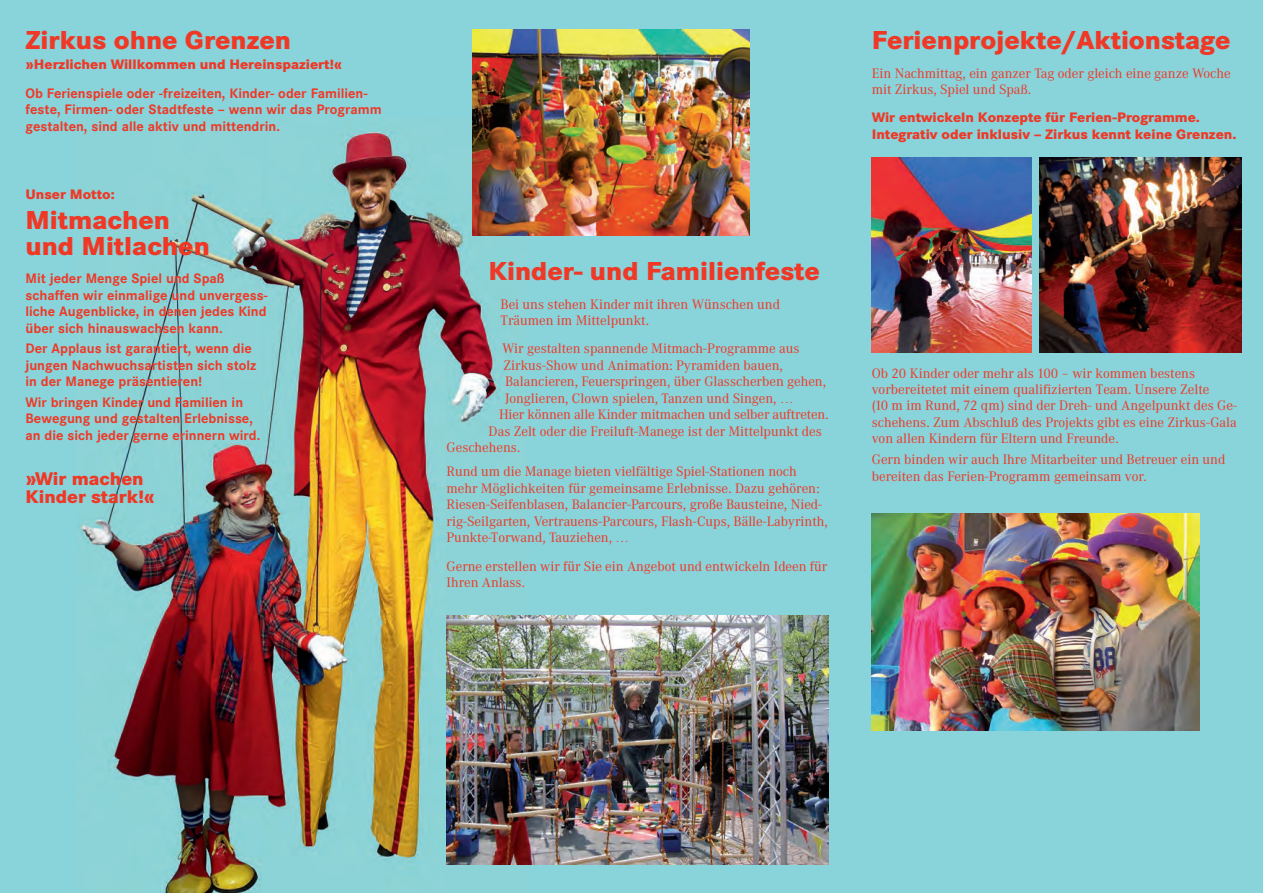
<style>
.page{position:relative;width:1263px;height:893px;background:#89d3da}
.page>*{position:absolute;margin:0;border:0;box-sizing:border-box;transform-origin:0 0}
.ZÜ{font:800 25.5px/25.5px "Corporate SBQ";color:#ef3826}
.hervor{font:800 18px/18px "Corporate SBQ";color:#ef3826}
.fließ{font:13.5px/16.5px "Corporate ABQ";color:#ef3826}
.fett{font:700 13.5px/16.5px "Corporate SBQ";color:#ef3826}
.hervor-2{font:800 13.5px "Corporate SBQ";color:#ef3826}
</style>
<div class="page">
<img style="left:77px;top:129px;width:427px;height:764px">
<img style="left:446px;top:615px;width:382px;height:250px">
<img style="left:1040px;top:157px;width:202px;height:196px">
<img style="left:472px;top:30px;width:277px;height:206px">
<img style="left:872px;top:157px;width:159px;height:196px">
<img style="left:872px;top:514px;width:328px;height:217px">
<p class="ZÜ" style="left:26px;top:28px;width:267px">Zirkus ohne Grenzen</p>
<p class="hervor-2" style="left:26px;top:56px;width:318px">»Herzlichen Willkommen und Hereinspaziert!«</p>
<p class="fett" style="left:26px;top:85px;width:358px">Ob Ferienspiele oder -freizeiten, Kinder- oder Familien&shy;feste, Firmen- oder Stadtfeste – wenn wir das Programm gestalten, sind alle aktiv und mittendrin.</p>
<p class="hervor-2" style="left:26px;top:186px;width:91px">Unser Motto:</p>
<p class="ZÜ" style="left:26px;top:208px;width:186px">Mitmachen und Mitlachen</p>
<p class="fett" style="left:26px;top:270px;width:244px">Mit jeder Menge Spiel und Spaß schaffen wir einmalige und unvergess&shy;liche Augenblicke, in denen jedes Kind über sich hinauswachsen kann.</p>
<p class="fett" style="left:26px;top:340px;width:232px">Der Applaus ist garantiert, wenn die jungen Nachwuchsartisten sich stolz in der Manege präsentieren!</p>
<p class="fett" style="left:26px;top:394px;width:236px">Wir bringen Kinder und Familien in<br>Bewegung und gestalten Erlebnisse, an die sich jeder gerne erinnern wird.</p>
<p class="hervor" style="left:26px;top:469px;width:131px">»Wir machen<br>Kinder stark!«</p>
<p class="ZÜ" style="left:872px;top:28px;width:360px">Ferienprojekte/Aktionstage</p>
<p class="fließ" style="left:872px;top:65px;width:360px">Ein Nachmittag, ein ganzer Tag oder gleich eine ganze Woche mit Zirkus, Spiel und Spaß.</p>
<p class="hervor-2" style="left:872px;top:109px;width:330px">Wir entwickeln Konzepte für Ferien-Programme.</p>
<p class="hervor-2" style="left:872px;top:126px;width:366px">Integrativ oder inklusiv – Zirkus kennt keine Grenzen.</p>
<p class="ZÜ" style="left:488px;top:259px;width:333px">Kinder- und Familienfeste</p>
<p class="fließ" style="left:500px;top:296px;width:281px">Bei uns stehen Kinder mit ihren Wünschen und<br>Träumen im Mittelpunkt.</p>
<p class="fließ" style="left:502px;top:341px;width:299px">Wir gestalten spannende Mitmach-Programme aus</p>
<p class="fließ" style="left:503px;top:357px;width:281px">Zirkus-Show und Animation: Pyramiden bauen,</p>
<p class="fließ" style="left:505px;top:374px;width:323px">Balancieren, Feuerspringen, über Glasscherben gehen,</p>
<p class="fließ" style="left:505px;top:390px;width:290px">Jonglieren, Clown spielen, Tanzen und Singen, …</p>
<p class="fließ" style="left:499px;top:407px;width:331px">Hier können alle Kinder mitmachen und selber auftreten.</p>
<p class="fließ" style="left:488px;top:423px;width:335px">Das Zelt oder die Freiluft-Manege ist der Mittelpunkt des</p>
<p class="fließ" style="left:446px;top:440px;width:75px">Geschehens.</p>
<p class="fließ" style="left:446px;top:464px;width:383px">Rund um die Manage bieten vielfältige Spiel-Stationen noch mehr Möglichkeiten für gemeinsame Erlebnisse. Dazu gehören:<br>Riesen-Seifenblasen, Balancier-Parcours, große Bausteine, Nied&shy;rig-Seilgarten, Vertrauens-Parcours, Flash-Cups, Bälle-Labyrinth, Punkte-Torwand, Tauziehen, …</p>
<p class="fließ" style="left:446px;top:558px;width:382px">Gerne erstellen wir für Sie ein Angebot und entwickeln Ideen für<br>Ihren Anlass.</p>
<p class="fließ" style="left:872px;top:365px;width:366px">Ob 20 Kinder oder mehr als 100 – wir kommen bestens vorbereitetet mit einem qualifizierten Team. Unsere Zelte<br>(10 m im Rund, 72 qm) sind der Dreh- und Angelpunkt des Ge&shy;schehens. Zum Abschluß des Projekts gibt es eine Zirkus-Gala von allen Kindern für Eltern und Freunde.</p>
<p class="fließ" style="left:872px;top:451px;width:355px">Gern binden wir auch Ihre Mitarbeiter und Betreuer ein und bereiten das Ferien-Programm gemeinsam vor.</p>
</div>
